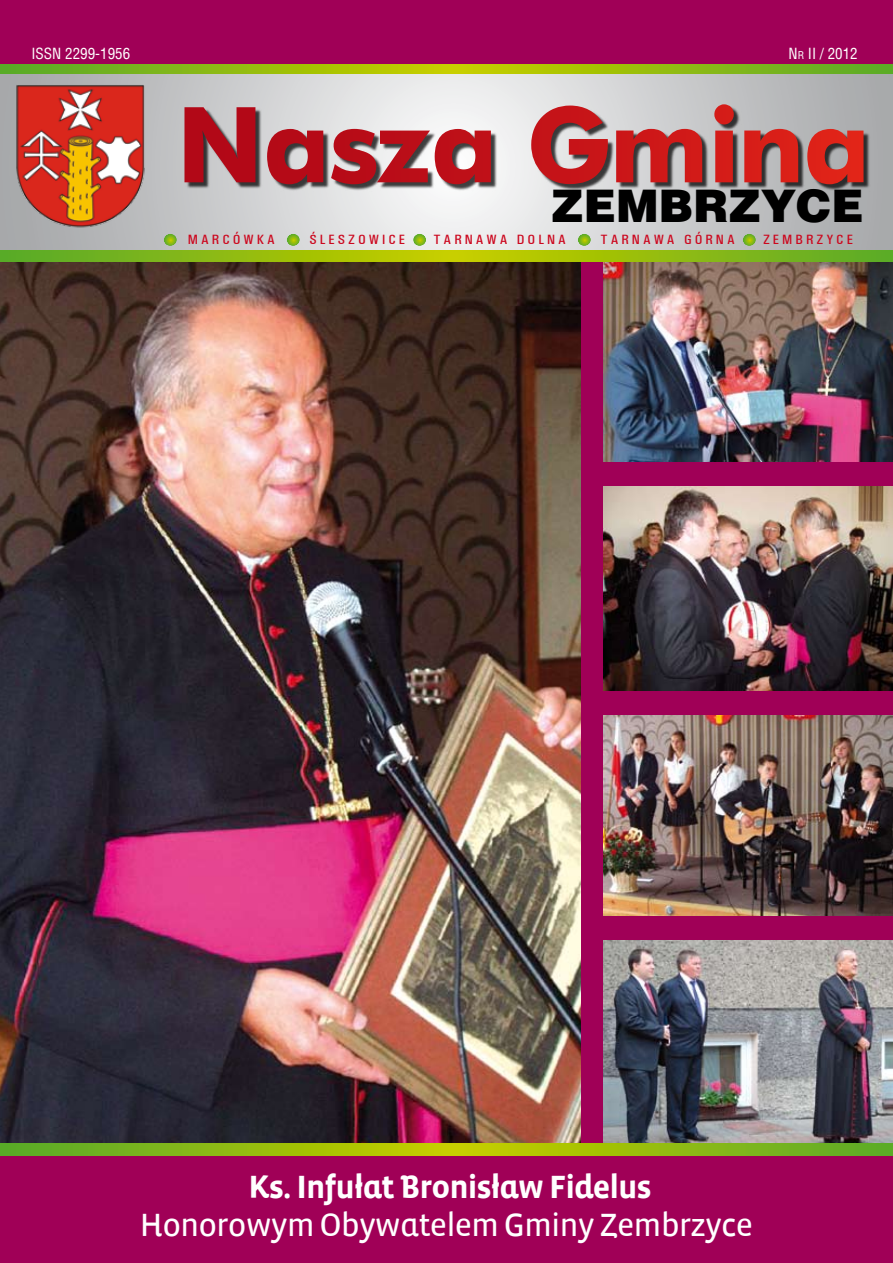
<style>
.page{position:relative;width:893px;height:1263px;background:#a00057}
.page>*{position:absolute;margin:0;border:0;box-sizing:border-box;transform-origin:0 0}
.t1{font:900 45px "Switzerland";color:#000}
.t2{font:33px "Vista Sans Alt Reg";letter-spacing:-.03em;color:#fff}
.t3{font:700 33px "Vista Sans Alt";letter-spacing:-.03em;color:#fff}
.t4{font:15px "Switzerland Condensed";color:#fff}
.t5{font:500 condensed 13.5px "Univers";letter-spacing:.2em;color:#cc071e;scale:1.11 1}
.s1{font-size:10.5px}
</style>
<div class="page">
<img style="left:0;top:262px;width:581px;height:882px">
<img style="left:604px;top:715px;width:289px;height:200px">
<img style="left:604px;top:487px;width:289px;height:203px">
<img style="left:604px;top:940px;width:289px;height:204px">
<svg style="left:0;top:73px;width:893px;height:178px;background:#cbcdca"></svg>
<img style="left:14px;top:84px;width:136px;height:147px">
<svg style="left:164px;top:234px;width:13px;height:12px"></svg>
<svg style="left:287px;top:234px;width:13px;height:12px"></svg>
<svg style="left:413px;top:234px;width:13px;height:12px"></svg>
<svg style="left:743px;top:234px;width:13px;height:12px"></svg>
<svg style="left:578px;top:234px;width:13px;height:12px"></svg>
<div style="left:185px;top:105px;width:686px;height:87px;background:#000;opacity:.75"></div>
<svg style="left:184px;top:104px;width:679px;height:80px;background:#c17577"></svg>
<svg style="left:0;top:64px;width:893px;height:9px;background:#90bb11"></svg>
<img style="left:604px;top:262px;width:289px;height:200px">
<svg style="left:0;top:1144px;width:893px;height:11px;background:#90bb11"></svg>
<svg style="left:0;top:251px;width:893px;height:11px;background:#90bb11"></svg>
<p class="t4" style="left:31px;top:45px;width:100px">ISSN 2299-1956</p>
<p class="t4" style="left:788px;top:45px;width:71px">N<span class="s1">r</span> II / 2012</p>
<h1 class="t1" style="left:551px;top:179px;width:314px">ZEMBRZYCE</h1>
<p class="t5" style="left:188px;top:232px;width:80px">MARCÓWKA</p>
<p class="t5" style="left:310px;top:232px;width:88px">ŚLESZOWICE</p>
<p class="t5" style="left:433px;top:232px;width:121px">TARNAWA DOLNA</p>
<p class="t5" style="left:601px;top:232px;width:122px">TARNAWA GÓRNA</p>
<p class="t5" style="left:763px;top:232px;width:83px">ZEMBRZYCE</p>
<h2 class="t3" style="left:248px;top:1169px;width:405px">Ks. Infułat Bronisław Fidelus</h2>
<h2 class="t2" style="left:140px;top:1207px;width:615px">Honorowym Obywatelem Gminy Zembrzyce</h2>
</div>
